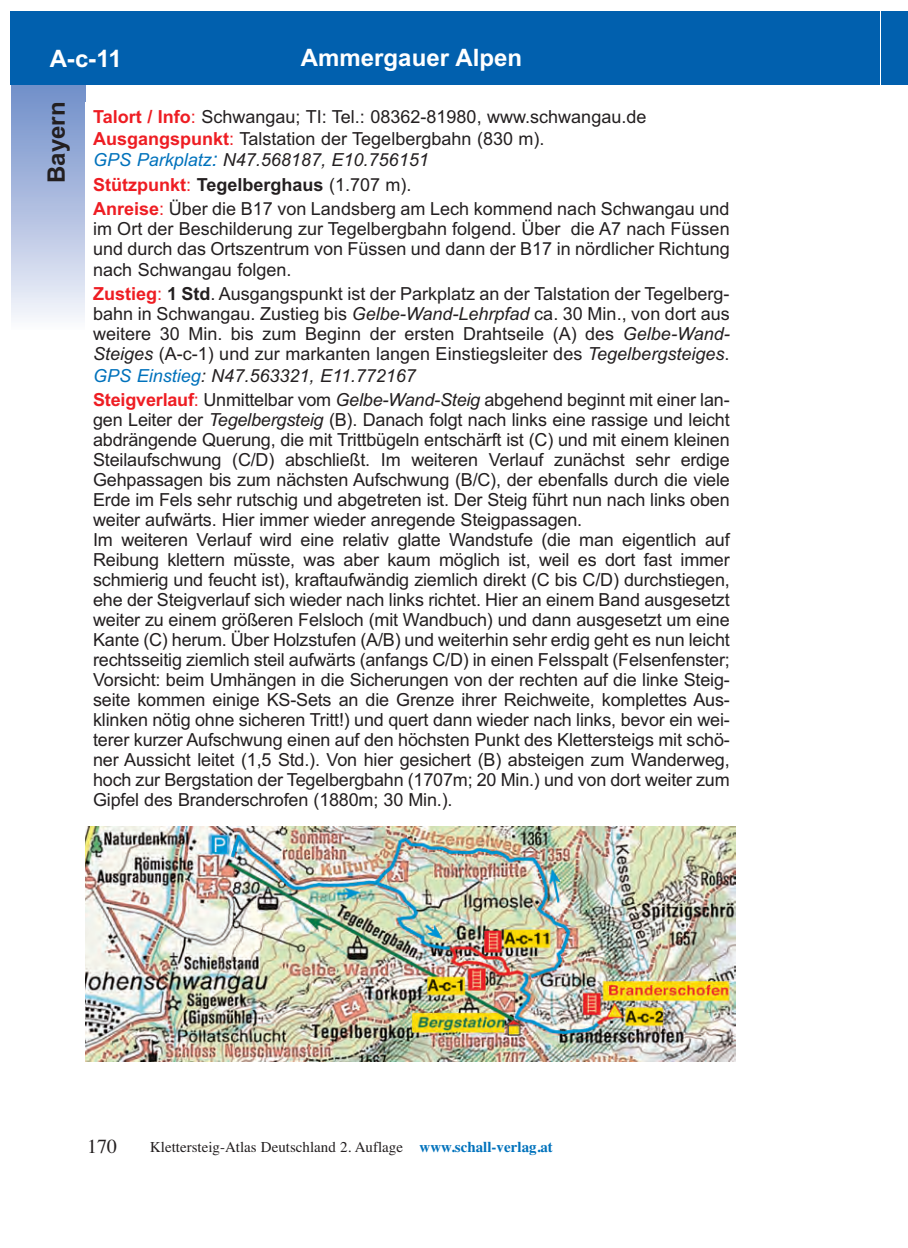
<style>
.page{position:relative;width:908px;height:1248px;background:#fff}
.page>*{position:absolute;margin:0;border:0;box-sizing:border-box;transform-origin:0 0}
.t1{font:700 24px "Arial";color:#fff}
.t2{font:700 24px "Arial";color:#231f20}
.t3{font:20px "Times";color:#231f20}
.t4{font:18px/20px "Arial";letter-spacing:-.01em;color:#231f20}
.t5{font:15px "Times";color:#231f20}
.s1{font-weight:700;color:#ee1d23}
.s2{color:#ee1d23}
.s3{font-style:italic;color:#0072bc}
.s4{font-style:italic;font-size:20px;color:#0072bc}
.s5{font-style:italic}
.s6{font-weight:700}
.s7{font-weight:700;color:#0072bc}
</style>
<div class="page">
<div style="left:880px;top:11px;width:27px;height:74px;background:#0160ae"></div>
<div style="left:12px;top:74px;width:73px;height:255px;background:linear-gradient(to bottom,#6887c6,#f7f6fb)"></div>
<div style="left:10px;top:11px;width:869px;height:74px;background:#0160ae"></div>
<img style="left:85px;top:826px;width:650px;height:235px">
<h1 class="t1" style="left:50px;top:45px;width:74px">A-c-11</h1>
<h1 class="t1" style="left:301px;top:43px;width:223px">Ammergauer Alpen</h1>
<p class="t4" style="left:93px;top:106px;width:554px;line-height:21.4px"><span class="s1">Talort / Info</span><span class="s2">:</span> Schwangau; TI: Tel.: 08362-81980, www.schwangau.de<br><span class="s1">Ausgangspunkt</span><span class="s2">:</span> Talstation der Tegel bergbahn (830 m).<br><span class="s3">GPS Parkplatz</span><span class="s4">:</span> <span class="s5">N47.568187, E10.756151</span></p>
<p class="t4" style="left:93px;top:173px;width:637px;line-height:24px"><span class="s1">Stützpunkt</span><span class="s2">:</span> <span class="s6">Tegelberghaus</span> (1.707 m).<br><span class="s1">Anreise</span><span class="s2">:</span> Über die B17 von Landsberg am Lech kommend nach Schwangau und</p>
<p class="t4" style="left:93px;top:219px;width:637px;text-align:justify">im Ort der Beschilderung zur Tegelbergbahn folgend. Über die A7 nach Füssen und durch das Ortszentrum von Füssen und dann der B17 in nördlicher Richtung nach Schwangau folgen.</p>
<p class="t4" style="left:93px;top:283px;width:637px;text-align:justify"><span class="s1">Zustieg</span><span class="s2">:</span> <span class="s6">1 Std</span>. Ausgangspunkt ist der Parkplatz an der Talstation der Tegelberg - bahn in Schwangau. Zustieg bis <span class="s5">Gelbe-Wand-Lehrpfad</span> ca. 30 Min., von dort aus weitere 30 Min. bis zum Beginn der ersten Drahtseile (A) des <span class="s5">Gelbe-Wand-Steiges</span> (A-c-1) und zur markanten langen Einstiegsleiter des <span class="s5">Tegelbergsteiges</span>.</p>
<p class="t4" style="left:93px;top:363px;width:637px;line-height:24px"><span class="s3">GPS Einstieg</span><span class="s5">: N47.563321, E11.772167<br></span><span class="s1">Steigverlauf</span><span class="s2">:</span> Unmittelbar vom <span class="s5">Gelbe-Wand-Steig</span> abgehend beginnt mit einer lan-</p>
<p class="t4" style="left:93px;top:409px;width:638px">gen Leiter der <span class="s5">Tegelbergsteig</span> (B). Danach folgt nach links eine rassige und leicht abdrängende Querung, die mit Trittbügeln entschärft ist (C) und mit einem kleinen Steilaufschwung (C/D) abschließt. Im weiteren Verlauf zunächst sehr erdige Gehpassagen bis zum nächsten Aufschwung (B/C), der ebenfalls durch die viele Erde im Fels sehr rutschig und abgetreten ist. Der Steig führt nun nach links oben weiter aufwärts. Hier immer wieder anregende Steigpassagen.<br>Im weiteren Verlauf wird eine relativ glatte Wandstufe (die man eigentlich auf Reibung klettern müsste, was aber kaum möglich ist, weil es dort fast immer schmierig und feucht ist), kraftaufwändig ziemlich direkt (C bis C/D) durchstiegen, ehe der Steigverlauf sich wieder nach links richtet. Hier an einem Band ausgesetzt weiter zu einem größeren Felsloch (mit Wandbuch) und dann ausgesetzt um eine Kante (C) herum. Über Holzstufen (A/B) und weiterhin sehr erdig geht es nun leicht rechtsseitig ziemlich steil aufwärts (anfangs C/D) in einen Felsspalt (Felsenfenster; Vorsicht: beim Umhängen in die Sicherungen von der rechten auf die linke Steig - seite kommen einige KS-Sets an die Grenze ihrer Reichweite, komplettes Aus - klinken nötig ohne sicheren Tritt!) und quert dann wieder nach links, bevor ein wei&shy;terer kurzer Aufschwung einen auf den höchsten Punkt des Klettersteigs mit schö&shy;ner Aussicht leitet (1,5 Std.). Von hier gesichert (B) absteigen zum Wanderweg, hoch zur Bergstation der Tegelbergbahn (1707m; 20 Min.) und von dort weiter zum Gipfel des Branderschrofen (1880m; 30 Min.).</p>
<h1 class="t2" style="left:42px;top:183px;width:83px;rotate:-90deg">Bayern</h1>
<p class="t3" style="left:87px;top:1134px;width:31px">170</p>
<p class="t5" style="left:150px;top:1138px;width:404px">Klettersteig-Atlas Deutschland 2. Auflage <span class="s7">www.schall-verlag.at</span></p>
</div>
